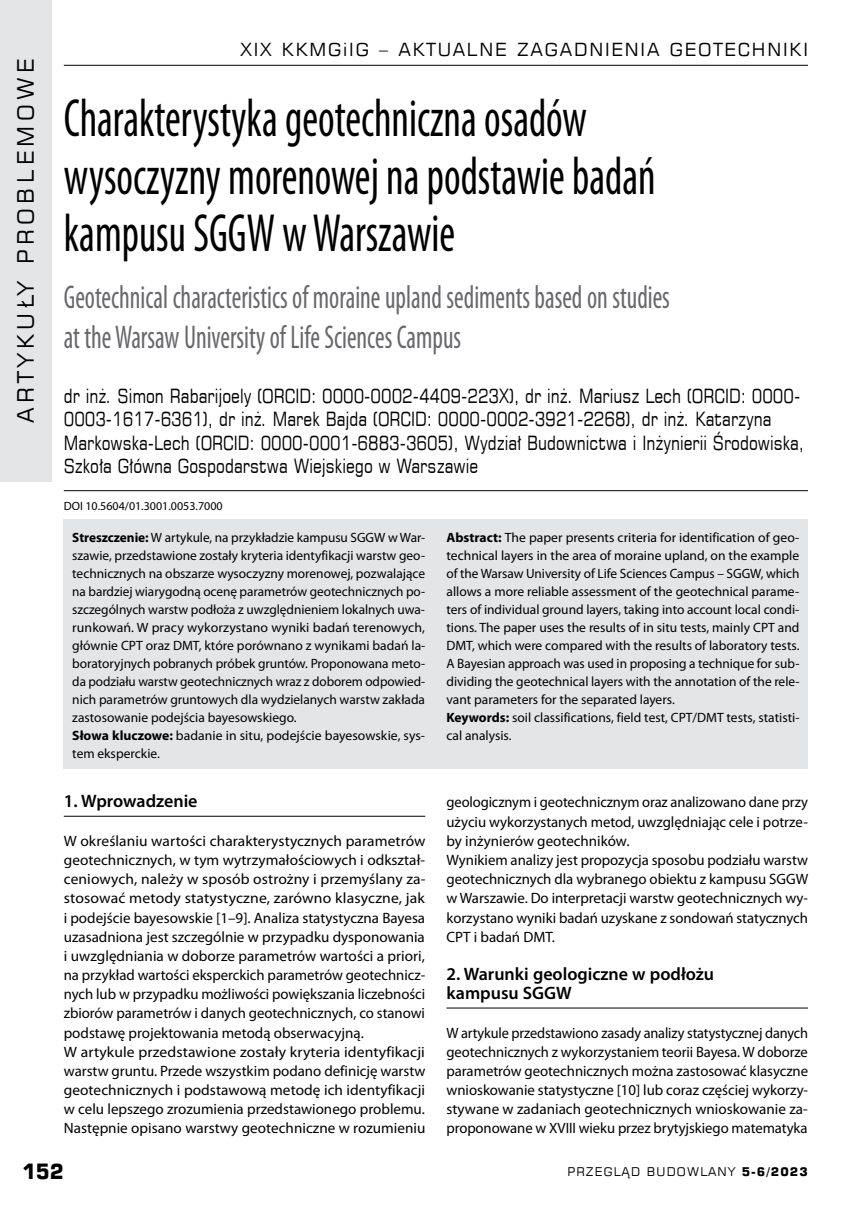
<style>
.page{position:relative;width:859px;height:1212px;background:#fff}
.page>*{position:absolute;margin:0;border:0;box-sizing:border-box;transform-origin:0 0}
.t1{font:condensed 54px/57.4px "Myriad Pro";color:#000;scale:.8 1}
.t2{font:condensed 33px/39.8px "Myriad Pro";color:#68676c;scale:.8 1}
.t3{font:22.5px "Square 721 EU";letter-spacing:.195em;color:#000}
.t4{font:700 21px "Square 721 EU";color:#000;scale:.95 1}
.t5{font:19.5px/23.5px "Square 721 EU";color:#000;scale:.8 1}
.t6{font:600 18px/19.2px "Myriad Pro";color:#000}
.t7{font:18px "Square 721 EU";letter-spacing:.1em;color:#000}
.t8{font:15px/19.2px "Myriad Pro";color:#000}
.t9{font:15px/19.2px "Myriad Pro";color:#000;text-align:justify;scale:.95 1}
.t10{font:13.5px/18px "Myriad Pro";color:#000}
.t11{font:12px "Myriad Pro";color:#000}
.t12{font:12px "Square 721 EU";letter-spacing:.1em;color:#000}
.s1{font-weight:700}
</style>
<div class="page">
<div style="left:0;top:0;width:51px;height:481px;background:#e3e5e6"></div>
<hr style="left:64px;top:65px;width:744px;height:1px;background:#000">
<hr style="left:64px;top:816px;width:361px;height:1px;background:#000">
<hr style="left:446px;top:1008px;width:362px;height:1px;background:#000">
<hr style="left:64px;top:490px;width:744px;height:1px;background:#000">
<div style="left:64px;top:520px;width:744px;height:249px;background:#e3e5e6"></div>
<h3 class="t3" style="left:11px;top:423px;width:364px;rotate:-90deg">ARTYKUŁY PROBLEMOWE</h3>
<h3 class="t7" style="left:240px;top:38px;width:212px">XIX KKMGiIG – AKTUALNE</h3>
<h3 class="t7" style="left:517px;top:38px;width:15px">ZAGADN</h3>
<h3 class="t7" style="left:605px;top:38px;width:79px">IENIA GEO</h3>
<h3 class="t7" style="left:713px;top:38px;width:96px">TECHN IKI</h3>
<h1 class="t1" style="left:64px;top:89px;width:741px">Charakterystyka geotechniczna osadów wysoczyzny morenowej na podstawie badań kampusu SGGW w Warszawie</h1>
<h2 class="t2" style="left:64px;top:277px;width:759px">Geotechnical characteristics of moraine upland sediments based on studies at the Warsaw University of Life Sciences Campus</h2>
<p class="t5" style="left:64px;top:384px;width:927px">dr inż. Simon Rabarijoely (ORCID: 0000-0002-4409-223X), dr inż. Mariusz Lech (ORCID: 0000- 0003-1617-6361), dr inż. Marek Bajda (ORCID: 0000-0002-3921-2268), dr inż. Katarzyna Markowska-Lech (ORCID: 0000-0001-6883-3605), Wydział Budownictwa i Inżynierii Środowiska, Szkoła Główna Gospodarstwa Wiejskiego w Warszawie</p>
<p class="t11" style="left:64px;top:498px;width:160px">DOI 10.5604/01.3001.0053.7000</p>
<p class="t10" style="left:72px;top:528px;width:355px"><span class="s1">Streszczenie:</span> W artykule, na przykładzie kampusu SGGW w War&shy;szawie, przedstawione zostały kryteria identyfikacji warstw geo&shy;technicznych na obszarze wysoczyzny morenowej, pozwalające na bardziej wiarygodną ocenę parametrów geotechnicznych po&shy;szczególnych warstw podłoża z uwzględnieniem lokalnych uwa&shy;runkowań. W pracy wykorzystano wyniki badań terenowych, głównie CPT oraz DMT, które porównano z wynikami badań la&shy;boratoryjnych pobranych próbek gruntów. Proponowana meto&shy;da podziału warstw geotechnicznych wraz z doborem odpowied&shy;nich parametrów gruntowych dla wydzielanych warstw zakłada zastosowanie podejścia bayesowskiego.<br><span class="s1">Słowa kluczowe:</span> badanie in situ, podejście bayesowskie, sys&shy;tem eksperckie.</p>
<p class="t10" style="left:446px;top:528px;width:355px"><span class="s1">Abstract:</span> The paper presents criteria for identification of geo&shy;technical layers in the area of moraine upland, on the example of the Warsaw University of Life Sciences Campus – SGGW, which allows a more reliable assessment of the geotechnical parame&shy;ters of individual ground layers, taking into account local condi&shy;tions. The paper uses the results of in situ tests, mainly CPT and DMT, which were compared with the results of laboratory tests.<br>A Bayesian approach was used in proposing a technique for sub&shy;dividing the geotechnical layers with the annotation of the rele&shy;vant parameters for the separated layers.<br><span class="s1">Keywords:</span> soil classifications, field test, CPT/DMT tests, statisti&shy;cal analysis.</p>
<h3 class="t6" style="left:64px;top:791px;width:135px">1. Wprowadzenie</h3>
<p class="t8" style="left:64px;top:831px;width:363px">W określaniu wartości charakterystycznych parametrów geotechnicznych, w tym wytrzymałościowych i odkształ&shy;ceniowych, należy w sposób ostrożny i przemyślany za&shy;stosować metody statystyczne, zarówno klasyczne, jak i podejście bayesowskie [1–9]. Analiza statystyczna Bayesa uzasadniona jest szczególnie w przypadku dysponowania i uwzględniania w doborze parametrów wartości a priori, na przykład wartości eksperckich parametrów geotechnicz&shy;nych lub w przypadku możliwości powiększania liczebności zbiorów parametrów i danych geotechnicznych, co stanowi podstawę projektowania metodą obserwacyjną.<br>W artykule przedstawione zostały kryteria identyfikacji warstw gruntu. Przede wszystkim podano definicję warstw geotechnicznych i podstawową metodę ich identyfikacji w celu lepszego zrozumienia przedstawionego problemu.<br>Następnie opisano warstwy geotechniczne w rozumieniu</p>
<p class="t8" style="left:446px;top:792px;width:363px">geologicznym i geotechnicznym oraz analizowano dane przy użyciu wykorzystanych metod, uwzględniając cele i potrze&shy;by inżynierów geotechników.<br>Wynikiem analizy jest propozycja sposobu podziału warstw geotechnicznych dla wybranego obiektu z kampusu SGGW w Warszawie. Do interpretacji warstw geotechnicznych wy&shy;korzystano wyniki badań uzyskane z sondowań statycznych CPT i badań DMT.</p>
<h3 class="t6" style="left:446px;top:964px;width:269px">2. Warunki geologiczne w podłożu kampusu SGGW</h3>
<p class="t9" style="left:446px;top:1023px;width:382px">W artykule przedstawiono zasady analizy statystycznej danych geotechnicznych z wykorzystaniem teorii Bayesa. W doborze parametrów geotechnicznych można zastosować klasyczne wnioskowanie statystyczne [10] lub coraz częściej wykorzy&shy;stywane w zadaniach geotechnicznych wnioskowanie za&shy;proponowane w XVIII wieku przez brytyjskiego matematyka</p>
<h3 class="t4" style="left:22px;top:1158px;width:46px">152</h3>
<p class="t12" style="left:567px;top:1164px;width:242px">PRzeglĄd budowlany <span class="s1">5-6/2023</span></p>
</div>
